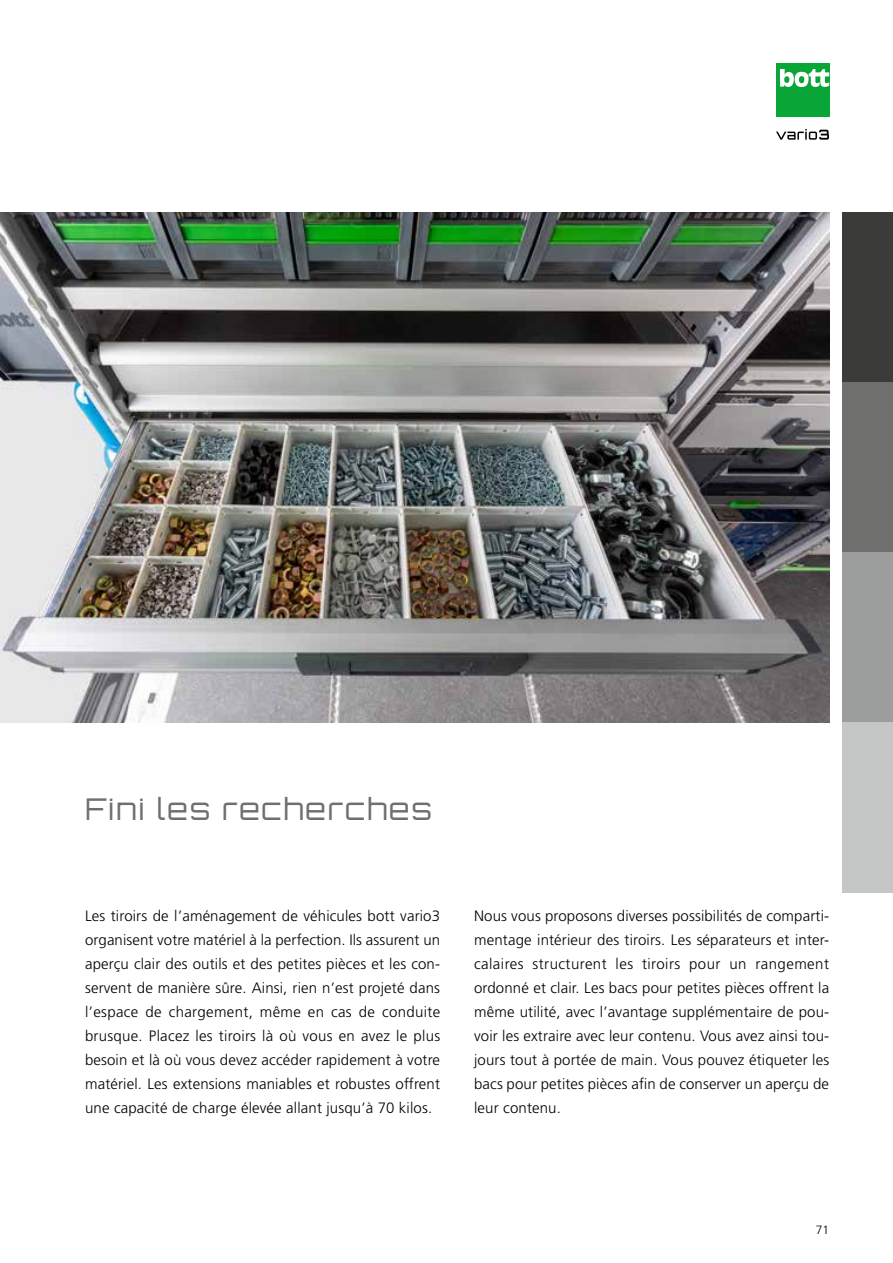
<style>
.page{position:relative;width:893px;height:1263px;background:#fff}
.page>*{position:absolute;margin:0;border:0;box-sizing:border-box;transform-origin:0 0}
.t1{font:300 30px "Orbitron CE";letter-spacing:.06em;color:#6f6f6e}
.t2{font:300 15px/24px "Frutiger LT Pro";letter-spacing:.01em;color:#000;text-align:justify}
.t3{font:300 12px "Frutiger LT Pro";color:#000}
</style>
<div class="page">
<div style="left:842px;top:213px;width:51px;height:170px;background:#3b3b3a"></div>
<div style="left:842px;top:383px;width:51px;height:170px;background:#6f6f6e"></div>
<div style="left:842px;top:553px;width:51px;height:170px;background:#9c9d9d"></div>
<div style="left:842px;top:723px;width:51px;height:170px;background:#c5c6c6"></div>
<div style="left:776px;top:64px;width:53px;height:53px;background:#0aa537"></div>
<svg style="left:780px;top:69px;width:49px;height:18px"></svg>
<svg style="left:776px;top:129px;width:53px;height:11px"></svg>
<img style="left:0;top:213px;width:829px;height:510px">
<h1 class="t1" style="left:85px;top:791px;width:348px">Fini les recherches</h1>
<p class="t2" style="left:85px;top:904px;width:357px">Les tiroirs de l’aménagement de véhicules bott vario3 organisent votre matériel à la perfection. Ils assurent un aperçu clair des outils et des petites pièces et les con&shy;servent de manière sûre. Ainsi, rien n’est projeté dans l’espace de chargement, même en cas de conduite brusque. Placez les tiroirs là où vous en avez le plus besoin et là où vous devez accéder rapidement à votre matériel. Les extensions maniables et robustes offrent une capacité de charge élevée allant jusqu’à 70 kilos.</p>
<p class="t2" style="left:474px;top:904px;width:357px">Nous vous proposons diverses possibilités de comparti&shy;mentage intérieur des tiroirs. Les séparateurs et inter&shy;calaires structurent les tiroirs pour un rangement ordonné et clair. Les bacs pour petites pièces offrent la même utilité, avec l’avantage supplémentaire de pou&shy;voir les extraire avec leur contenu. Vous avez ainsi tou&shy;jours tout à portée de main. Vous pouvez étiqueter les bacs pour petites pièces afin de conserver un aperçu de leur contenu.</p>
<p class="t3" style="left:816px;top:1222px;width:15px">71</p>
</div>
